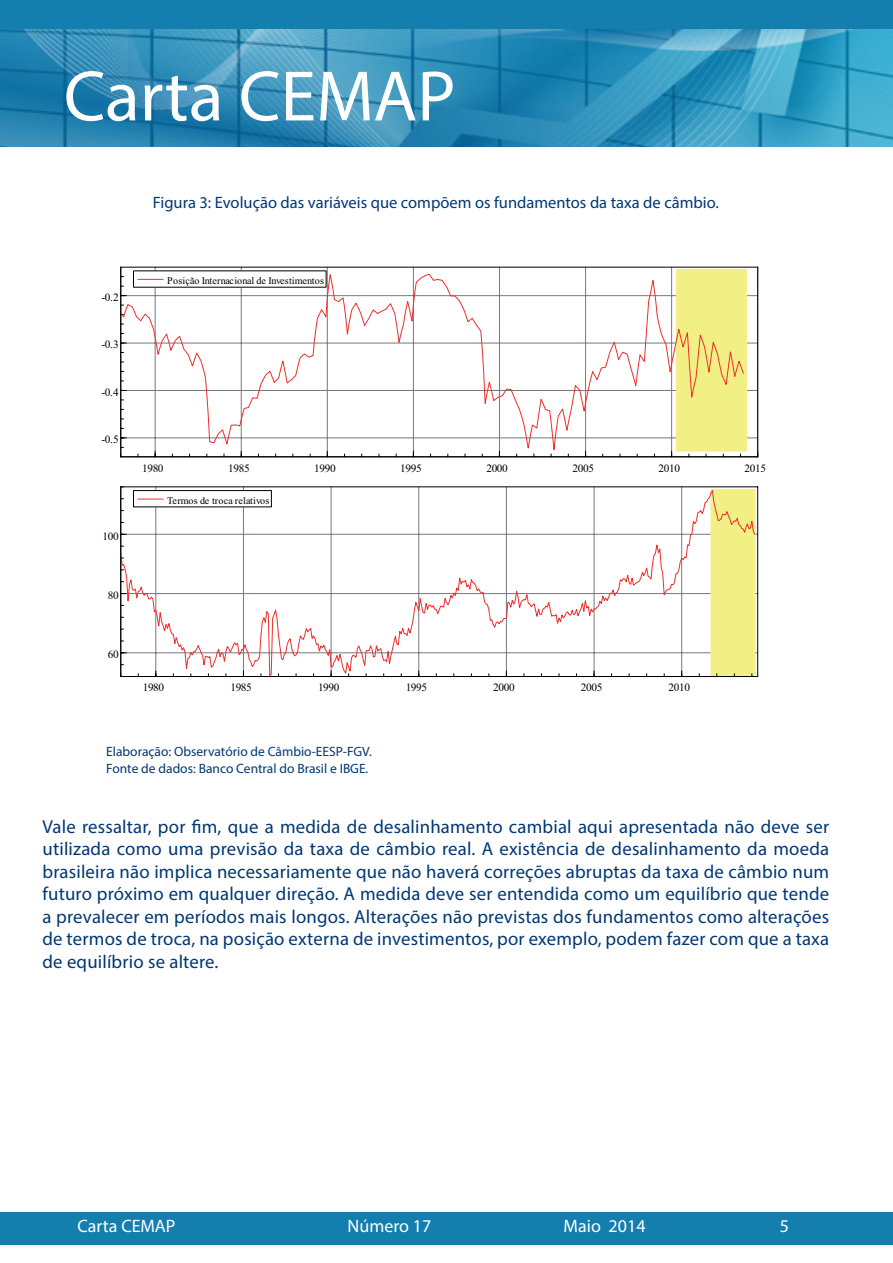
<style>
.page{position:relative;width:893px;height:1263px;background:#fff}
.page>*{position:absolute;margin:0;border:0;box-sizing:border-box;transform-origin:0 0}
.t1{font:72px "Myriad Pro";color:#fff}
.t2{font:18.75px/22.5px "Myriad Pro";letter-spacing:.01em;color:#013874;text-align:justify}
.t3{font:18px "Myriad Pro";color:#fff}
.t4{font:16.5px "Myriad Pro";color:#013874}
.t5{font:13.5px "Myriad Pro";color:#013874}
.t6{font:11.25px "Times New Roman";letter-spacing:-.03em;color:#000001}
.t7{font:10.2px "Times New Roman";letter-spacing:.015em;color:#000001}
</style>
<div class="page">
<div style="left:0;top:0;width:893px;height:30px;background:#147eae"></div>
<div style="left:0;top:1213px;width:893px;height:32px;background:#147eae"></div>
<img style="left:0;top:30px;width:893px;height:116px">
<hr style="left:155px;top:267px;width:1px;height:190px;background:#75797b">
<hr style="left:241px;top:267px;width:1px;height:190px;background:#75797b">
<hr style="left:327px;top:267px;width:1px;height:190px;background:#75797b">
<hr style="left:413px;top:267px;width:1px;height:190px;background:#75797b">
<hr style="left:499px;top:267px;width:1px;height:190px;background:#75797b">
<hr style="left:585px;top:267px;width:1px;height:190px;background:#75797b">
<hr style="left:671px;top:267px;width:1px;height:190px;background:#75797b">
<hr style="left:121px;top:438px;width:637px;height:1px;background:#75797b">
<hr style="left:121px;top:390px;width:637px;height:1px;background:#75797b">
<hr style="left:121px;top:343px;width:637px;height:1px;background:#75797b">
<hr style="left:121px;top:295px;width:637px;height:1px;background:#75797b">
<div style="left:676px;top:269px;width:71px;height:182px;background:#f2f085"></div>
<svg style="left:120px;top:272px;width:624px;height:182px"></svg>
<hr style="left:121px;top:456px;width:637px;height:1px;background:#000001">
<hr style="left:757px;top:267px;width:1px;height:190px;background:#000001">
<hr style="left:121px;top:267px;width:637px;height:1px;background:#000001">
<hr style="left:121px;top:267px;width:1px;height:190px;background:#000001">
<svg style="left:138px;top:279px;width:25px;height:1px"></svg>
<hr style="left:156px;top:487px;width:1px;height:189px;background:#75797b">
<hr style="left:243px;top:487px;width:1px;height:189px;background:#75797b">
<hr style="left:331px;top:487px;width:1px;height:189px;background:#75797b">
<hr style="left:418px;top:487px;width:1px;height:189px;background:#75797b">
<hr style="left:506px;top:487px;width:1px;height:189px;background:#75797b">
<hr style="left:594px;top:487px;width:1px;height:189px;background:#75797b">
<hr style="left:681px;top:487px;width:1px;height:189px;background:#75797b">
<hr style="left:121px;top:652px;width:637px;height:1px;background:#75797b">
<hr style="left:121px;top:593px;width:637px;height:1px;background:#75797b">
<hr style="left:121px;top:534px;width:637px;height:1px;background:#75797b">
<svg style="left:120px;top:489px;width:635px;height:187px"></svg>
<hr style="left:121px;top:676px;width:637px;height:1px;background:#000001">
<hr style="left:757px;top:487px;width:1px;height:189px;background:#000001">
<hr style="left:121px;top:487px;width:637px;height:1px;background:#000001">
<hr style="left:121px;top:487px;width:1px;height:189px;background:#000001">
<svg style="left:138px;top:499px;width:25px;height:1px"></svg>
<div style="left:133px;top:490px;width:139px;height:17px;border:1px solid #000001"></div>
<h1 class="t1" style="left:64px;top:52px;width:393px">Carta CEMAP</h1>
<p class="t4" style="left:153px;top:192px;width:567px">Figura 3: Evolução das variáveis que compõem os fundamentos da taxa de câmbio.</p>
<p class="t6" style="left:101px;top:290px;width:19px">-0.2</p>
<p class="t6" style="left:101px;top:337px;width:19px">-0.3</p>
<p class="t6" style="left:101px;top:385px;width:19px">-0.4</p>
<p class="t6" style="left:101px;top:432px;width:19px">-0.5</p>
<p class="t6" style="left:103px;top:528px;width:18px">100</p>
<p class="t6" style="left:108px;top:588px;width:12px">80</p>
<p class="t6" style="left:108px;top:647px;width:12px">60</p>
<p class="t7" style="left:167px;top:274px;width:158px">Posição Internacional de Investimentos</p>
<p class="t6" style="left:142px;top:460px;width:23px">1980</p>
<p class="t6" style="left:228px;top:460px;width:23px">1985</p>
<p class="t6" style="left:314px;top:460px;width:23px">1990</p>
<p class="t6" style="left:400px;top:460px;width:23px">1995</p>
<p class="t6" style="left:486px;top:460px;width:23px">2000</p>
<p class="t6" style="left:572px;top:460px;width:23px">2005</p>
<p class="t6" style="left:658px;top:460px;width:23px">2010</p>
<p class="t6" style="left:745px;top:460px;width:23px">2015</p>
<p class="t7" style="left:167px;top:493px;width:104px">Termos de troca relativos</p>
<p class="t6" style="left:143px;top:680px;width:23px">1980</p>
<p class="t6" style="left:230px;top:680px;width:23px">1985</p>
<p class="t6" style="left:318px;top:680px;width:23px">1990</p>
<p class="t6" style="left:406px;top:680px;width:23px">1995</p>
<p class="t6" style="left:493px;top:680px;width:23px">2000</p>
<p class="t6" style="left:581px;top:680px;width:23px">2005</p>
<p class="t6" style="left:669px;top:680px;width:23px">2010</p>
<p class="t5" style="left:106px;top:743px;width:267px">Elaboração: Observatório de Câmbio-EESP-FGV.</p>
<p class="t5" style="left:106px;top:760px;width:264px">Fonte de dados: Banco Central do Brasil e IBGE.</p>
<p class="t2" style="left:43px;top:815px;width:788px">Vale ressaltar, por fim, que a medida de desalinhamento cambial aqui apresentada não deve ser utilizada como uma previsão da taxa de câmbio real. A existência de desalinhamento da moeda brasileira não implica necessariamente que não haverá correções abruptas da taxa de câmbio num futuro próximo em qualquer direção. A medida deve ser entendida como um equilíbrio que tende a prevalecer em períodos mais longos. Alterações não previstas dos fundamentos como alterações de termos de troca, na posição externa de investimentos, por exemplo, podem fazer com que a taxa de equilíbrio se altere.</p>
<p class="t3" style="left:78px;top:1215px;width:99px">Carta CEMAP</p>
<p class="t3" style="left:348px;top:1215px;width:85px">Número 17</p>
<p class="t3" style="left:564px;top:1215px;width:83px">Maio 2014</p>
<p class="t3" style="left:780px;top:1215px;width:11px">5</p>
</div>
